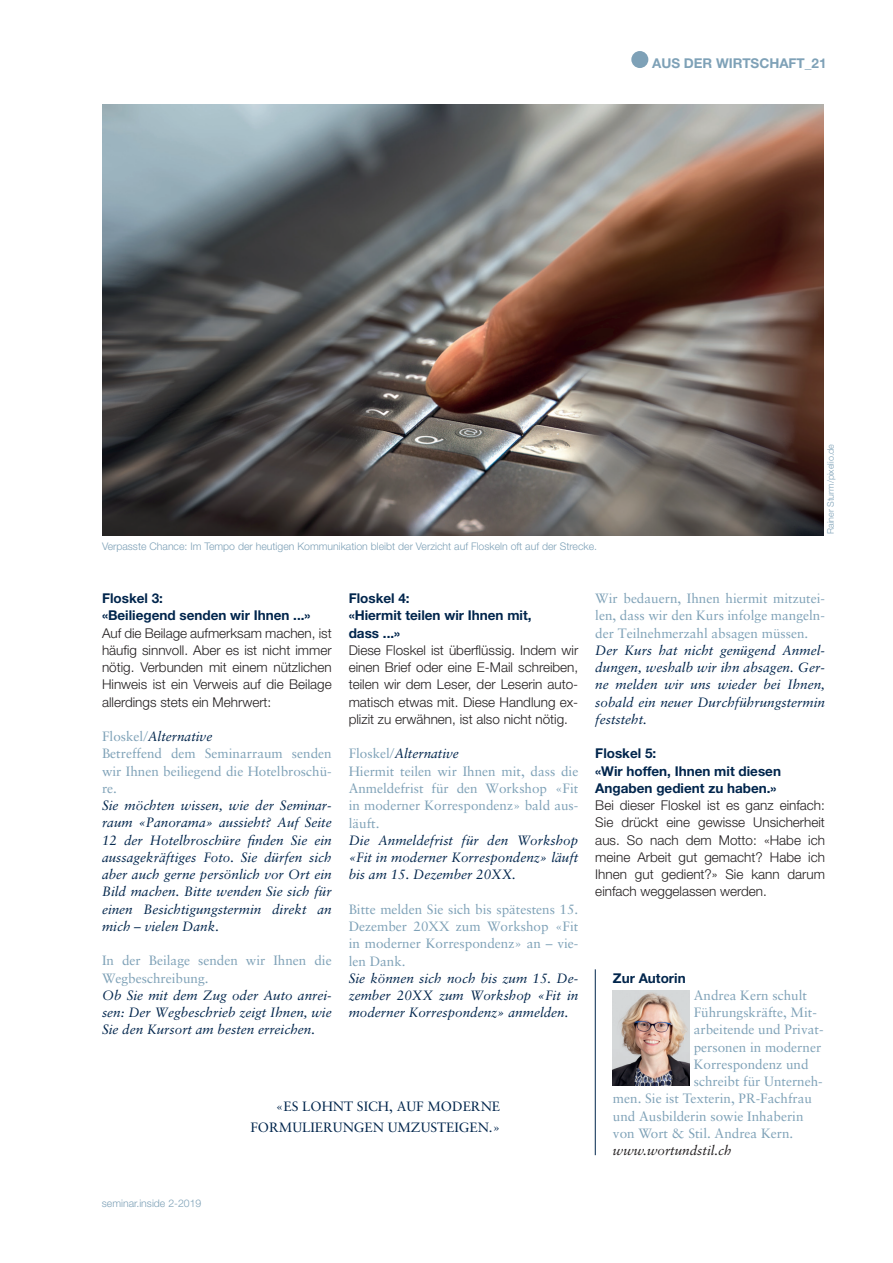
<style>
.page{position:relative;width:893px;height:1263px;background:#fff}
.page>*{position:absolute;margin:0;border:0;box-sizing:border-box;transform-origin:0 0}
.t1{font:13.5px/17.2px "Sabon";color:#7ea1b7}
.t2{font:italic 13.5px/17.2px "Sabon";color:#00254c;text-align:justify}
.t3{font:300 13.5px/17.2px "Helvetica Neue";color:#231f20;text-align:justify}
.t4{font:700 13.5px/17.2px "Helvetica Neue";color:#00254c}
.t5{font:13.5px/21px "Sabon";color:#00254c;text-align:right}
.t6{font:700 13.5px "Helvetica Neue";color:#7ea1b7}
.t7{font:italic 13.5px "Sabon";color:#231f20}
.t8{font:300 10.5px "Helvetica Neue";color:#7ea1b7}
.t9{font:300 9px "Helvetica Neue";color:#7ea1b7}
.s1{font-family:"Helvetica Neue";font-weight:300}
.s2{font-style:italic;color:#00254c}
</style>
<div class="page">
<div style="left:631px;top:51px;width:17px;height:17px;background:#7ea1b7;border-radius:50%"></div>
<hr style="left:595px;top:969px;width:1px;height:186px;background:#00254c">
<img style="left:613px;top:990px;width:76px;height:96px">
<img style="left:102px;top:104px;width:722px;height:431px">
<p class="t6" style="left:652px;top:55px;width:176px">AUS DER WIRTSCHAFT_21</p>
<p class="t8" style="left:102px;top:540px;width:496px">Verpasste Chance: Im Tempo der heutigen Kommunikation bleibt der Verzicht auf Floskeln oft auf der Strecke.</p>
<p class="t9" style="left:825px;top:534px;width:92px;rotate:-90deg">Rainer Sturm/pixelio.de</p>
<p class="t4" style="left:102px;top:589px;width:210px">Floskel 3:<br>«Beiliegend senden wir Ihnen ...»</p>
<p class="t3" style="left:102px;top:624px;width:231px">Auf die Beilage aufmerksam machen, ist häufig sinnvoll. Aber es ist nicht immer nötig. Verbunden mit einem nützlichen Hinweis ist ein Verweis auf die Beilage allerdings stets ein Mehrwert:</p>
<p class="t1" style="left:102px;top:728px;width:231px">Floskel<span class="s1">/</span><span class="s2">Alternative<br></span>Betreffend dem Seminarraum senden wir Ihnen beiliegend die Hotelbroschü&shy;re.</p>
<p class="t2" style="left:102px;top:797px;width:231px">Sie möchten wissen, wie der Seminar&shy;raum «Panorama» aussieht? Auf Seite 12 der Hotelbroschüre finden Sie ein aussagekräftiges Foto. Sie dürfen sich aber auch gerne persönlich vor Ort ein Bild machen. Bitte wenden Sie sich für einen Besichtigungstermin direkt an mich – vielen Dank.</p>
<p class="t1" style="left:102px;top:952px;width:231px">In der Beilage senden wir Ihnen die<br>Wegbeschreibung.</p>
<p class="t2" style="left:102px;top:986px;width:231px">Ob Sie mit dem Zug oder Auto anrei&shy;sen: Der Wegbeschrieb zeigt Ihnen, wie Sie den Kursort am besten erreichen.</p>
<p class="t4" style="left:349px;top:589px;width:184px">Floskel 4:<br>«Hiermit teilen wir Ihnen mit, dass ...»</p>
<p class="t3" style="left:349px;top:641px;width:231px">Diese Floskel ist überflüssig. Indem wir einen Brief oder eine E-Mail schreiben, teilen wir dem Leser, der Leserin auto&shy;matisch etwas mit. Diese Handlung ex&shy;plizit zu erwähnen, ist also nicht nötig.</p>
<p class="t1" style="left:349px;top:745px;width:231px">Floskel<span class="s1">/</span><span class="s2">Alternative<br></span>Hiermit teilen wir Ihnen mit, dass die<br>Anmeldefrist für den Workshop «Fit in moderner Korrespondenz» bald aus&shy;läuft.</p>
<p class="t2" style="left:349px;top:831px;width:231px">Die Anmeldefrist für den Workshop «Fit in moderner Korrespondenz» läuft bis am 15. Dezember 20XX.</p>
<p class="t1" style="left:349px;top:900px;width:231px;text-align:justify">Bitte melden Sie sich bis spätestens 15.<br>Dezember 20XX zum Workshop «Fit in moderner Korrespondenz» an – vie&shy;len Dank.</p>
<p class="t2" style="left:349px;top:969px;width:231px">Sie können sich noch bis zum 15. De&shy;zember 20XX zum Workshop «Fit in moderner Korrespondenz» anmelden.</p>
<p class="t5" style="left:250px;top:1096px;width:251px">«ES LOHNT SICH, AUF MODERNE<br>FORMULIERUNGEN UMZUSTEIGEN.»</p>
<p class="t1" style="left:595px;top:590px;width:231px;text-align:justify">Wir bedauern, Ihnen hiermit mitzutei&shy;len, dass wir den Kurs infolge mangeln&shy;der Teilnehmerzahl absagen müssen.</p>
<p class="t2" style="left:595px;top:641px;width:231px">Der Kurs hat nicht genügend Anmel&shy;dungen, weshalb wir ihn absagen. Ger&shy;ne melden wir uns wieder bei Ihnen, sobald ein neuer Durchführungstermin feststeht.</p>
<p class="t4" style="left:595px;top:745px;width:187px">Floskel 5:<br>«Wir hoffen, Ihnen mit diesen<br>Angaben gedient zu haben.»</p>
<p class="t3" style="left:595px;top:796px;width:231px">Bei dieser Floskel ist es ganz einfach:<br>Sie drückt eine gewisse Unsicherheit aus. So nach dem Motto: «Habe ich meine Arbeit gut gemacht? Habe ich Ihnen gut gedient?» Sie kann darum einfach weggelassen werden.</p>
<p class="t4" style="left:613px;top:969px;width:74px">Zur Autorin</p>
<p class="t1" style="left:694px;top:986px;width:115px">Andrea Kern schult</p>
<p class="t1" style="left:694px;top:1004px;width:125px">Führungskräfte, Mit-</p>
<p class="t1" style="left:694px;top:1021px;width:131px">arbeitende und Privat-</p>
<p class="t1" style="left:694px;top:1038px;width:129px">personen in moderner</p>
<p class="t1" style="left:694px;top:1055px;width:116px">Korrespondenz und</p>
<p class="t1" style="left:694px;top:1073px;width:131px">schreibt für Unterneh-</p>
<p class="t1" style="left:613px;top:1090px;width:201px">men. Sie ist Texterin, PR-Fachfrau</p>
<p class="t1" style="left:613px;top:1107px;width:192px">und Ausbilderin sowie Inhaberin</p>
<p class="t1" style="left:613px;top:1124px;width:182px">von Wort &amp; Stil. Andrea Kern.</p>
<p class="t7" style="left:613px;top:1143px;width:120px">www.wortundstil.ch</p>
<p class="t8" style="left:102px;top:1197px;width:101px">seminar.inside 2-2019</p>
</div>
